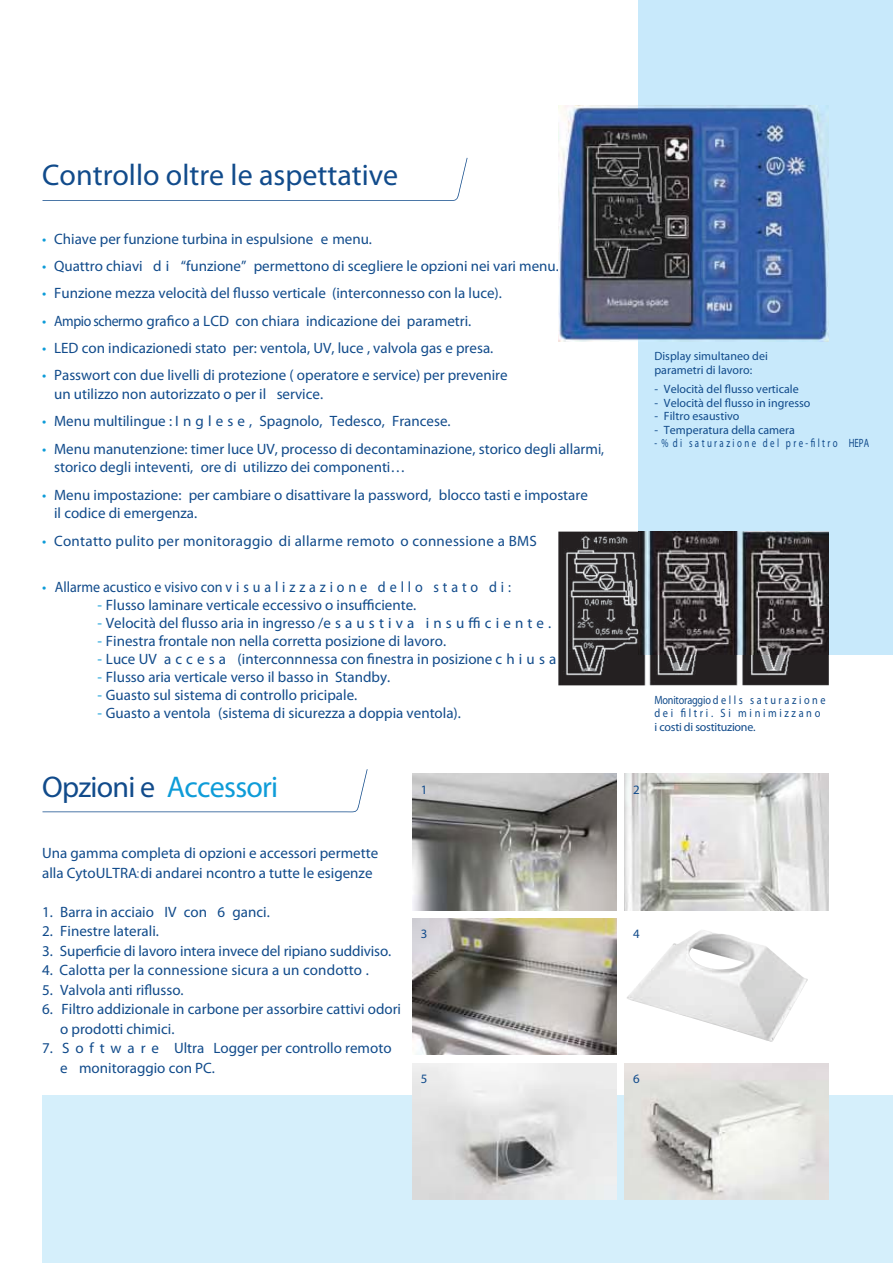
<style>
.page{position:relative;width:893px;height:1263px;background:#fff}
.page>*{position:absolute;margin:0;border:0;box-sizing:border-box;transform-origin:0 0}
.t1{font:italic 700 30px "Optimum";color:#114b8b}
.t2{font:italic 700 30px "Optimum";letter-spacing:-.025em;color:#0e9cd8}
.t3{font:15px/18.8px "Optimum";color:#114b8b}
.t4{font:15px "Optimum";letter-spacing:.02em;color:#114b8b}
.t5{font:15px "Optimum";color:#114b8b;scale:.93 1}
.t6{font:15px "Optimum";letter-spacing:.275em;color:#114b8b;scale:.94 1}
.t7{font:700 15px "Optimum";color:#114b8b}
.t8{font:15px "Optimum";color:#114b8b;scale:.57 1}
.t9{font:12.9px "Optimum";color:#114b8b}
.t10{font:italic 700 12px/13.5px "Optimum";color:#114b8b}
.t11{font:italic 700 12px/13.5px "Optimum";letter-spacing:.25em;color:#114b8b;scale:.85 1}
.t12{font:italic 700 12px "Optimum";letter-spacing:.27em;color:#114b8b;scale:.74 1}
.s1{color:#0e9cd8}
.s2{color:#114b8b}
</style>
<div class="page">
<div style="left:42px;top:1095px;width:851px;height:168px;background:#d5effb"></div>
<div style="left:638px;top:0;width:255px;height:655px;background:#c8e9fb"></div>
<svg style="left:43px;top:158px;width:424px;height:43px"></svg>
<svg style="left:42px;top:769px;width:326px;height:43px"></svg>
<img style="left:558px;top:106px;width:271px;height:235px">
<img style="left:558px;top:532px;width:271px;height:153px">
<img style="left:638px;top:532px;width:191px;height:123px">
<img style="left:627px;top:930px;width:181px;height:112px">
<img style="left:413px;top:1063px;width:203px;height:136px">
<img style="left:413px;top:774px;width:204px;height:136px">
<img style="left:625px;top:1063px;width:204px;height:136px">
<img style="left:625px;top:774px;width:204px;height:136px">
<img style="left:413px;top:918px;width:204px;height:137px">
<h1 class="t1" style="left:42px;top:164px;width:358px">Controllo oltre le aspettative</h1>
<p class="t3" style="left:42px;top:231px;width:331px"><span class="s1">•</span> Chiave per funzione turbina in espulsione e menu.</p>
<p class="t3" style="left:42px;top:258px;width:518px"><span class="s1">•</span> Quattro chiavi d i “funzione” permettono di scegliere le opzioni nei vari menu.</p>
<p class="t3" style="left:42px;top:286px;width:461px"><span class="s1">•</span> Funzione mezza velocità del flusso verticale (interconnesso con la luce).</p>
<p class="t5" style="left:42px;top:315px;width:463px"><span class="s1">•</span> Ampio schermo grafico a LCD con chiara indicazione dei parametri.</p>
<p class="t3" style="left:42px;top:340px;width:453px"><span class="s1">•</span> LED con indicazionedi stato per: ventola, UV, luce , valvola gas e presa.</p>
<p class="t3" style="left:54px;top:367px;width:455px;text-indent:-12px"><span class="s1">•</span> Passwort con due livelli di protezione ( operatore e service) per prevenire un utilizzo non autorizzato o per il service.</p>
<p class="t3" style="left:42px;top:413px;width:410px"><span class="s1">•</span> Menu multilingue : I n g l e s e , Spagnolo, Tedesco, Francese.</p>
<p class="t3" style="left:54px;top:441px;width:551px;text-indent:-12px"><span class="s1">•</span> Menu manutenzione: timer luce UV, processo di decontaminazione, storico degli allarmi, storico degli inteventi, ore di utilizzo dei componenti…</p>
<p class="t3" style="left:54px;top:487px;width:535px;text-indent:-12px"><span class="s1">•</span> Menu impostazione: per cambiare o disattivare la password, blocco tasti e impostare il codice di emergenza.</p>
<p class="t4" style="left:42px;top:535px;width:496px"><span class="s1">•</span> Contatto pulito per monitoraggio di allarme remoto o connessione a BMS</p>
<p class="t6" style="left:42px;top:581px;width:500px"><span class="s1">•</span> Allarme acustico e visivo con visualizzazione dello stato di:</p>
<p class="t3" style="left:97px;top:597px;width:320px"><span class="s1">-</span> Flusso laminare verticale eccessivo o insufficiente.</p>
<p class="t3" style="left:97px;top:615px;width:455px"><span class="s1">-</span> Velocità del flusso aria in ingresso /e s a u s t i v a i n s u ffi c i e n t e .</p>
<p class="t3" style="left:97px;top:633px;width:350px"><span class="s1">-</span> Finestra frontale non nella corretta posizione di lavoro.</p>
<p class="t3" style="left:97px;top:651px;width:472px"><span class="s1">-</span> Luce UV a c c e s a (interconnnessa con finestra in posizione c h i u s a ).</p>
<p class="t3" style="left:97px;top:669px;width:294px"><span class="s1">-</span> Flusso aria verticale verso il basso in Standby.</p>
<p class="t3" style="left:97px;top:687px;width:261px"><span class="s1">-</span> Guasto sul sistema di controllo pricipale.</p>
<p class="t3" style="left:97px;top:705px;width:365px"><span class="s1">-</span> Guasto a ventola (sistema di sicurezza a doppia ventola).</p>
<h1 class="t2" style="left:42px;top:775px;width:238px"><span class="s2">Opzioni e</span> Accessori</h1>
<p class="t3" style="left:42px;top:845px;width:338px">Una gamma completa di opzioni e accessori permette</p>
<p class="t7" style="left:42px;top:867px;width:332px">alla CytoULTRA di andarei ncontro a tutte le esigenze</p>
<p class="t8" style="left:137px;top:867px;width:5px">:</p>
<p class="t3" style="left:42px;top:904px;width:229px">1. Barra in acciaio IV con 6 ganci.</p>
<p class="t3" style="left:42px;top:923px;width:118px">2. Finestre laterali.</p>
<p class="t3" style="left:42px;top:943px;width:351px">3. Superficie di lavoro intera invece del ripiano suddiviso.</p>
<p class="t3" style="left:42px;top:962px;width:328px">4. Calotta per la connessione sicura a un condotto .</p>
<p class="t3" style="left:42px;top:982px;width:143px">5. Valvola anti riflusso.</p>
<p class="t3" style="left:60px;top:1001px;width:342px;line-height:19.5px;text-indent:-18px">6. Filtro addizionale in carbone per assorbire cattivi odori o prodotti chimici.</p>
<p class="t3" style="left:60px;top:1040px;width:333px;line-height:19.5px;text-indent:-18px">7. S o f t w a r e Ultra Logger per controllo remoto e monitoraggio con PC.</p>
<p class="t9" style="left:421px;top:784px;width:8px">1</p>
<p class="t9" style="left:421px;top:929px;width:8px">3</p>
<p class="t9" style="left:421px;top:1073px;width:8px">5</p>
<p class="t10" style="left:654px;top:351px;width:115px">Display simultaneo dei parametri di lavoro:</p>
<p class="t10" style="left:654px;top:384px;width:146px">- Velocità del flusso verticale</p>
<p class="t10" style="left:654px;top:397px;width:158px">- Velocità del flusso in ingresso</p>
<p class="t10" style="left:654px;top:411px;width:87px">- Filtro esaustivo</p>
<p class="t10" style="left:654px;top:424px;width:142px">- Temperatura della camera</p>
<p class="t12" style="left:654px;top:439px;width:292px">- % di saturazione del pre-filtro HEPA</p>
<p class="t11" style="left:654px;top:694px;width:203px">Monitoraggio dells saturazione dei filtri. Si minimizzano i costi di sostituzione.</p>
<p class="t9" style="left:633px;top:785px;width:8px">2</p>
<p class="t9" style="left:633px;top:929px;width:8px">4</p>
<p class="t9" style="left:633px;top:1074px;width:8px">6</p>
</div>
